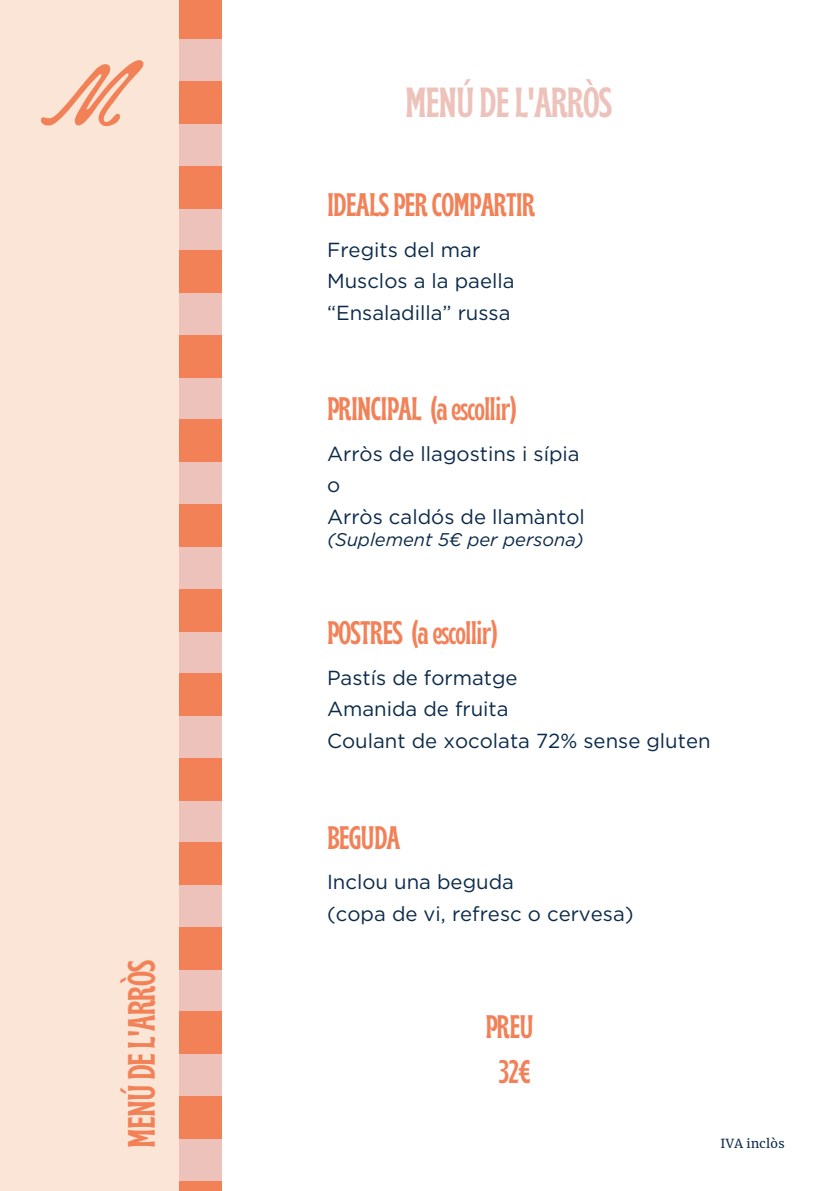
<style>
.page{position:relative;width:839px;height:1191px;background:#fff}
.page>*{position:absolute;margin:0;border:0;box-sizing:border-box;transform-origin:0 0}
.t1{font:700 condensed 42px "Brice";letter-spacing:-.025em;color:#ecc2ba}
.t2{font:700 condensed 38px "Brice";letter-spacing:-.025em;color:#f28157}
.t3{font:700 condensed 32.6px/44.6px "Brice";letter-spacing:-.025em;color:#f28157;text-align:center}
.t4{font:20.4px/31.6px "Gotham";color:#0b2a4a}
.t5{font:italic 18.4px "Gotham";color:#0b2a4a}
.t6{font:12.4px "Merriweather";letter-spacing:.025em;color:#0b2a4a}
</style>
<div class="page">
<div style="left:92px;top:1054px;width:130px;height:42px;background:#ecc2ba"></div>
<div style="left:92px;top:800px;width:130px;height:43px;background:#ecc2ba"></div>
<div style="left:92px;top:547px;width:130px;height:42px;background:#ecc2ba"></div>
<div style="left:92px;top:293px;width:130px;height:42px;background:#ecc2ba"></div>
<div style="left:92px;top:970px;width:130px;height:42px;background:#ecc2ba"></div>
<div style="left:92px;top:716px;width:130px;height:42px;background:#ecc2ba"></div>
<div style="left:92px;top:462px;width:130px;height:42px;background:#ecc2ba"></div>
<div style="left:92px;top:208px;width:130px;height:42px;background:#ecc2ba"></div>
<div style="left:92px;top:124px;width:130px;height:42px;background:#ecc2ba"></div>
<div style="left:92px;top:39px;width:130px;height:42px;background:#ecc2ba"></div>
<div style="left:92px;top:1139px;width:130px;height:42px;background:#ecc2ba"></div>
<div style="left:92px;top:885px;width:130px;height:42px;background:#ecc2ba"></div>
<div style="left:92px;top:631px;width:130px;height:42px;background:#ecc2ba"></div>
<div style="left:92px;top:377px;width:130px;height:43px;background:#ecc2ba"></div>
<div style="left:92px;top:1012px;width:130px;height:42px;background:#f28157"></div>
<div style="left:92px;top:758px;width:130px;height:42px;background:#f28157"></div>
<div style="left:92px;top:504px;width:130px;height:43px;background:#f28157"></div>
<div style="left:92px;top:250px;width:130px;height:43px;background:#f28157"></div>
<div style="left:92px;top:166px;width:130px;height:42px;background:#f28157"></div>
<div style="left:92px;top:81px;width:130px;height:43px;background:#f28157"></div>
<div style="left:92px;top:0;width:130px;height:39px;background:#f28157"></div>
<div style="left:92px;top:1096px;width:130px;height:43px;background:#f28157"></div>
<div style="left:92px;top:1181px;width:130px;height:10px;background:#f28157"></div>
<div style="left:92px;top:843px;width:130px;height:42px;background:#f28157"></div>
<div style="left:92px;top:589px;width:130px;height:42px;background:#f28157"></div>
<div style="left:92px;top:335px;width:130px;height:42px;background:#f28157"></div>
<div style="left:92px;top:927px;width:130px;height:43px;background:#f28157"></div>
<div style="left:92px;top:673px;width:130px;height:43px;background:#f28157"></div>
<div style="left:92px;top:420px;width:130px;height:42px;background:#f28157"></div>
<div style="left:0;top:0;width:178px;height:1191px;background:#fbe5d6"></div>
<svg style="left:41px;top:60px;width:102px;height:66px"></svg>
<h4 class="t2" style="left:126px;top:1148px;width:189px;rotate:-90deg">MENÚDEL'ARRÒS</h4>
<h2 class="t1" style="left:405px;top:86px;width:209px">MENÚ DEL'ARRÒS</h2>
<h4 class="t3" style="left:327px;top:186px;width:210px">IDEALSPER COMPARTIR</h4>
<p class="t4" style="left:327px;top:234px;width:189px">Fregits del mar<br>Musclos a la paella “Ensaladilla” russa</p>
<h3 class="t3" style="left:327px;top:390px;width:191px">PRINCIPAL (aescollir)</h3>
<h1 class="t4" style="left:327px;top:438px;width:259px">Arròs de llagostins i sípia o<br>Arròs caldós de llamàntol</h1>
<h4 class="t5" style="left:327px;top:528px;width:258px">(Suplement 5€ per persona)</h4>
<h4 class="t3" style="left:327px;top:614px;width:173px">POSTRES (aescollir)</h4>
<h1 class="t4" style="left:327px;top:662px;width:385px">Pastís de formatge<br>Amanida de fruita<br>Coulant de xocolata 72% sense gluten</h1>
<h4 class="t3" style="left:327px;top:818px;width:75px">BEGUDA</h4>
<h2 class="t4" style="left:327px;top:866px;width:308px">Inclou una beguda<br>(copa de vi, refresc o cervesa)</h2>
<h2 class="t3" style="left:485px;top:1008px;width:50px">PREU<br>32€</h2>
<h3 class="t6" style="left:720px;top:1136px;width:66px">IVA inclòs</h3>
</div>
